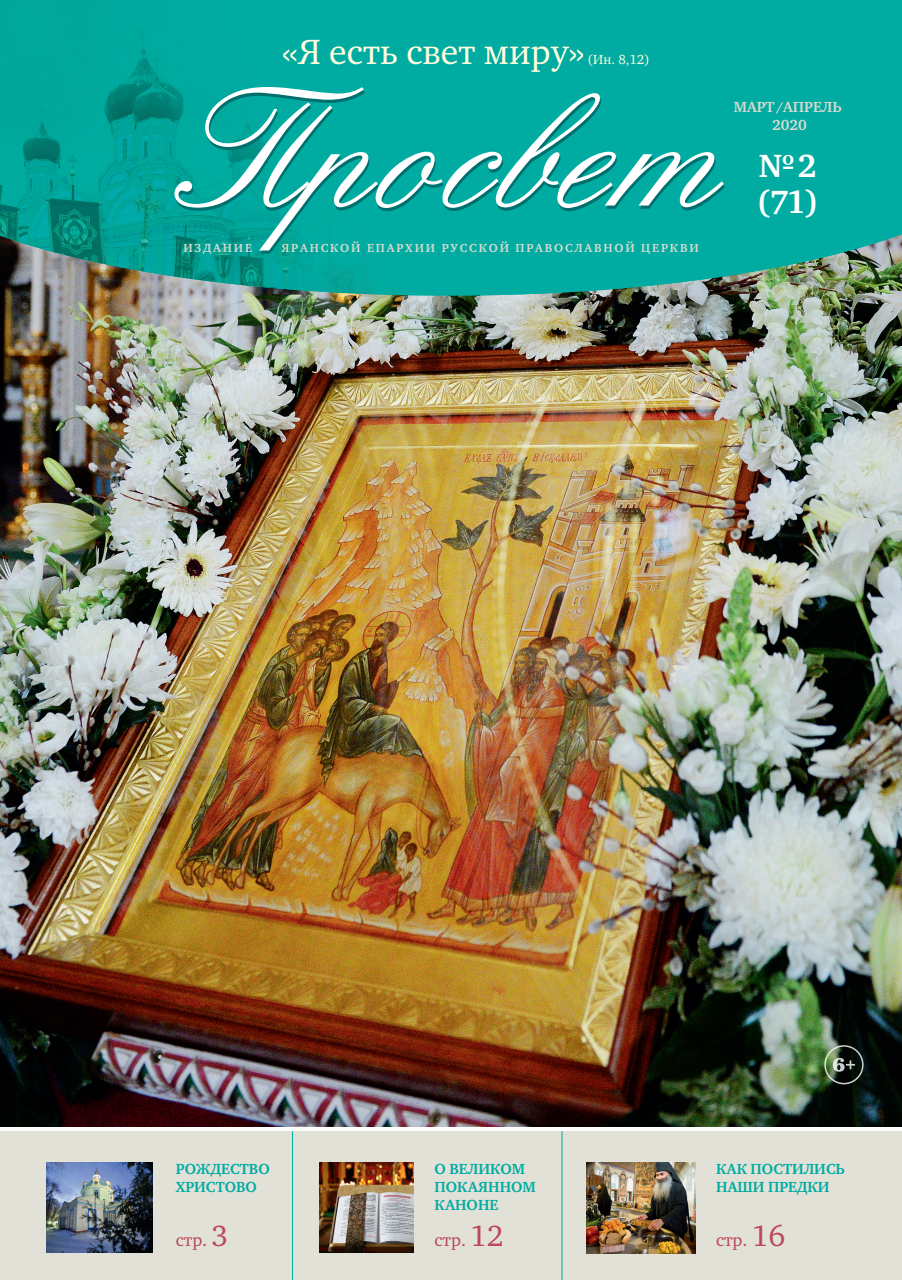
<style>
.page{position:relative;width:902px;height:1280px;background:#fff}
.page>*{position:absolute;margin:0;border:0;box-sizing:border-box;transform-origin:0 0}
.t1{font:36px "Charter C";color:#fffcdd}
.t2{font:700 33px/36px "Charter C";color:#fff}
.t3{font:18px "Charter C";color:#bc4859}
.t4{font:700 15px/18px "Charter C";color:#00aba1}
.t5{font:700 15px/18px "Charter C";color:#d9dacf;text-align:center}
.t6{font:13.5px "Charter C";color:#fffcdd}
.t7{font:700 12px "Charter C";letter-spacing:.15em;color:#d9dacf}
.s1{font-size:30px}
</style>
<div class="page">
<img style="left:0;top:296px;width:901px;height:830px">
<img style="left:0;top:0;width:901px;height:295px">
<div style="left:0;top:1131px;width:901px;height:149px;background:#e1e1d8"></div>
<svg style="left:174px;top:87px;width:550px;height:167px;background:#1db0a7"></svg>
<img style="left:46px;top:1162px;width:106px;height:90px">
<img style="left:319px;top:1162px;width:95px;height:90px">
<img style="left:586px;top:1162px;width:109px;height:91px">
<hr style="left:292px;top:1131px;width:1px;height:149px;background:#00aba1">
<hr style="left:561px;top:1131px;width:1px;height:149px;background:#00aba1">
<div style="left:824px;top:1045px;width:39px;height:39px;border:2px solid #fff;border-radius:50%"></div>
<svg style="left:832px;top:1058px;width:22px;height:14px"></svg>
<h1 class="t1" style="left:282px;top:32px;width:304px">«Я есть свет миру»</h1>
<p class="t6" style="left:587px;top:52px;width:64px">(Ин. 8,12)</p>
<p class="t7" style="left:183px;top:241px;width:70px">ИЗДАНИЕ</p>
<p class="t7" style="left:281px;top:241px;width:418px">ЯРАНСКОЙ ЕПАРХИИ РУССКОЙ ПРАВОСЛАВНОЙ ЦЕРКВИ</p>
<p class="t5" style="left:733px;top:98px;width:109px">МАРТ/АПРЕЛЬ<br>2020</p>
<h2 class="t2" style="left:756px;top:148px;width:63px">№2 (71)</h2>
<p class="t4" style="left:176px;top:1160px;width:95px">РОЖДЕСТВО<br>ХРИСТОВО</p>
<p class="t3" style="left:176px;top:1230px;width:54px">стр. <span class="s1">3</span></p>
<p class="t4" style="left:434px;top:1160px;width:103px">О ВЕЛИКОМ<br>ПОКАЯННОМ<br>КАНОНЕ</p>
<p class="t3" style="left:434px;top:1230px;width:71px">стр. <span class="s1">12</span></p>
<p class="t4" style="left:716px;top:1160px;width:130px">КАК ПОСТИЛИСЬ<br>НАШИ ПРЕДКИ</p>
<p class="t3" style="left:716px;top:1230px;width:71px">стр. <span class="s1">16</span></p>
</div>
